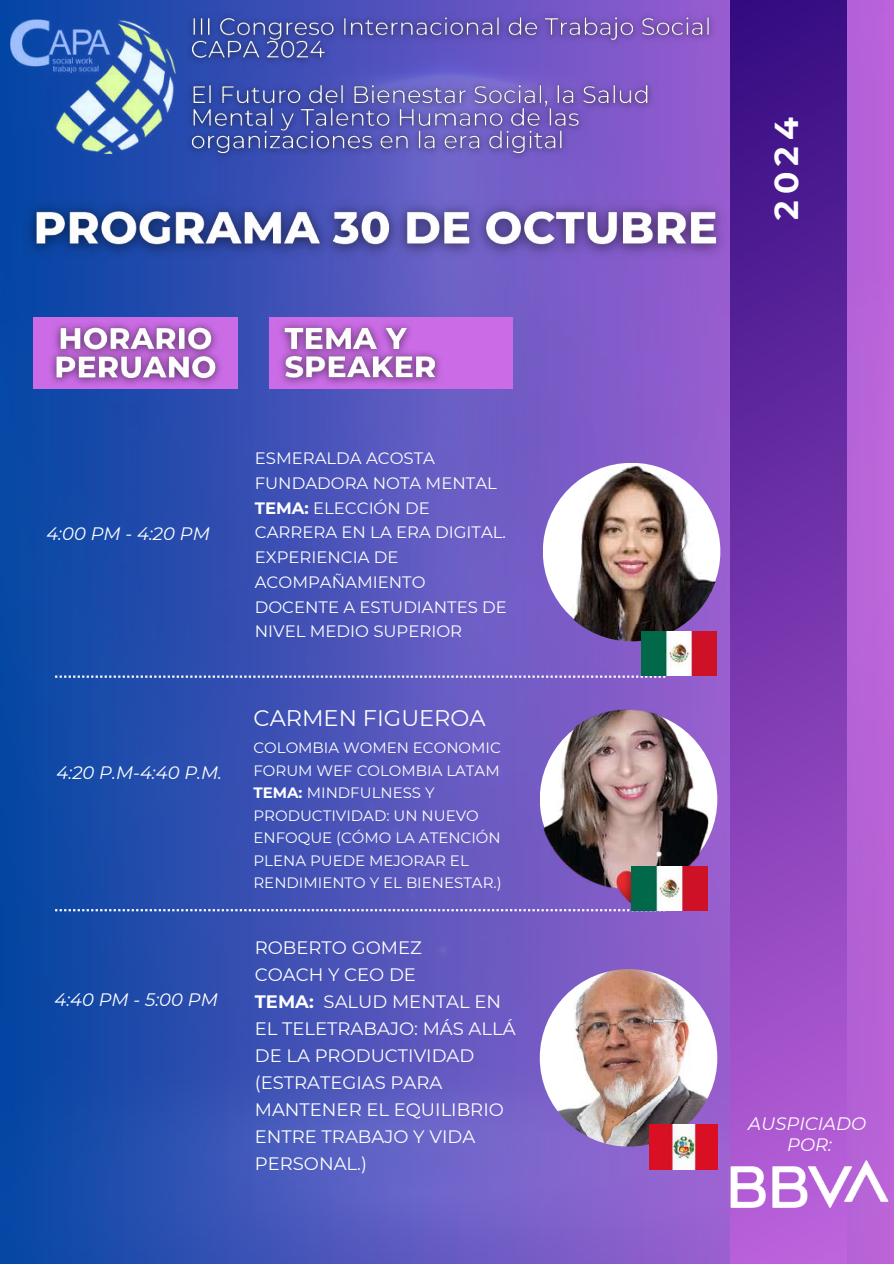
<style>
.page{position:relative;width:894px;height:1264px;background:#fff}
.page>*{position:absolute;margin:0;border:0;box-sizing:border-box;transform-origin:0 0}
.t1{font:700 33px "Montserrat";color:#fff}
.t2{font:22.5px "Montserrat";color:#fff}
.t3{font:18px/27px "Montserrat";color:#fff}
.t4{font:italic 18px/21.3px "Montserrat";color:#fff;text-align:center}
.t5{font:16.5px/24.8px "Montserrat";color:#fff}
.t6{font:15px/22.5px "Montserrat";color:#fff}
.s1{font-weight:700}
</style>
<div class="page">
<img style="left:0;top:0;width:893px;height:1263px">
<div style="left:730px;top:0;width:116px;height:1263px;background:linear-gradient(to bottom,#360c81,#bc62dc)"></div>
<svg style="left:55px;top:909px;width:490px;height:2px"></svg>
<div style="left:33px;top:317px;width:205px;height:71px;background:#cb6ce6"></div>
<div style="left:270px;top:317px;width:242px;height:71px;background:#cb6ce6"></div>
<img style="left:485px;top:661px;width:286px;height:275px;border-radius:50%">
<img style="left:10px;top:19px;width:166px;height:134px">
<img style="left:539px;top:969px;width:178px;height:177px;border-radius:50%">
<img style="left:730px;top:1160px;width:158px;height:47px">
<img style="left:542px;top:464px;width:178px;height:177px;border-radius:50%">
<svg style="left:55px;top:675px;width:610px;height:2px"></svg>
<img style="left:649px;top:1124px;width:68px;height:45px">
<img style="left:641px;top:631px;width:75px;height:44px">
<img style="left:16px;top:193px;width:720px;height:74px">
<img style="left:179px;top:5px;width:541px;height:161px">
<img style="left:42px;top:314px;width:189px;height:81px">
<img style="left:271px;top:315px;width:179px;height:80px">
<img style="left:631px;top:866px;width:75px;height:44px">
<p class="t4" style="left:46px;top:522px;width:165px">4:00 PM - 4:20 PM</p>
<p class="t4" style="left:57px;top:761px;width:167px">4:20 P.M-4:40 P.M.</p>
<p class="t4" style="left:54px;top:988px;width:165px">4:40 PM - 5:00 PM</p>
<p class="t5" style="left:255px;top:446px;width:253px">ESMERALDA ACOSTA<br>FUNDADORA NOTA MENTAL<br><span class="s1">TEMA:</span> ELECCIÓN DE<br>CARRERA EN LA ERA DIGITAL.<br>EXPERIENCIA DE<br>ACOMPAÑAMIENTO<br>DOCENTE A ESTUDIANTES DE<br>NIVEL MEDIO SUPERIOR</p>
<h2 class="t2" style="left:253px;top:704px;width:233px">CARMEN FIGUEROA</h2>
<p class="t6" style="left:253px;top:736px;width:250px">COLOMBIA WOMEN ECONOMIC<br>FORUM WEF COLOMBIA LATAM<br><span class="s1">TEMA:</span> MINDFULNESS Y<br>PRODUCTIVIDAD: UN NUEVO<br>ENFOQUE (CÓMO LA ATENCIÓN<br>PLENA PUEDE MEJORAR EL<br>RENDIMIENTO Y EL BIENESTAR.)</p>
<p class="t3" style="left:255px;top:934px;width:262px">ROBERTO GOMEZ<br>COACH Y CEO DE<br><span class="s1">TEMA:</span> SALUD MENTAL EN<br>EL TELETRABAJO: MÁS ALLÁ<br>DE LA PRODUCTIVIDAD (ESTRATEGIAS PARA<br>MANTENER EL EQUILIBRIO<br>ENTRE TRABAJO Y VIDA<br>PERSONAL.)</p>
<h1 class="t1" style="left:766px;top:220px;width:104px;rotate:-90deg">2024</h1>
<p class="t4" style="left:748px;top:1112px;width:119px">AUSPICIADO<br>POR:</p>
</div>
